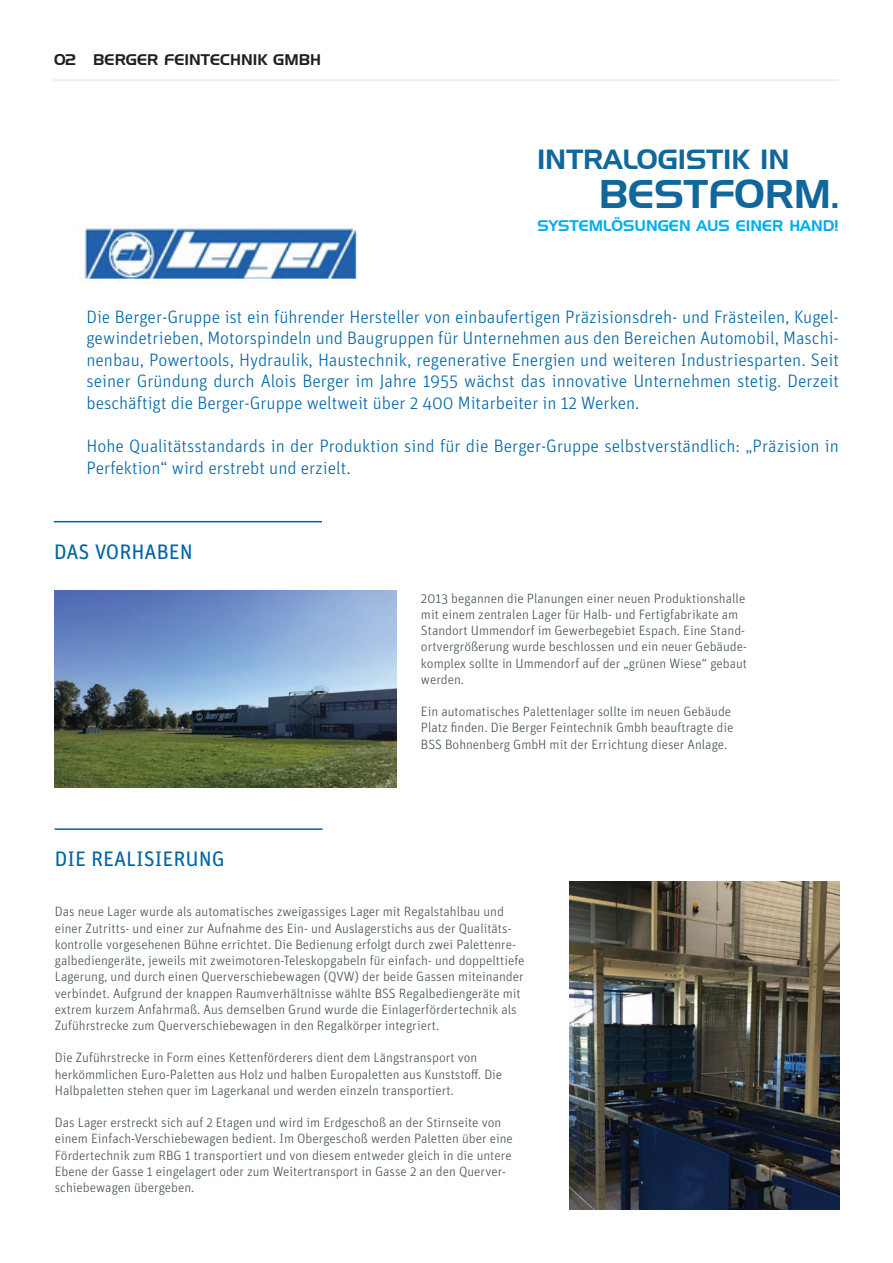
<style>
.page{position:relative;width:893px;height:1263px;background:#fff}
.page>*{position:absolute;margin:0;border:0;box-sizing:border-box;transform-origin:0 0}
.t1{font:39px "Handel Gothic BT";color:#11679a}
.t2{font:27px "Handel Gothic BT";color:#11679a}
.t3{font:21px "Unit Pro";color:#0065a4}
.t4{font:300 18px/21.6px "Unit Pro";color:#0065a4;text-align:justify}
.t5{font:15px "Handel Gothic BT";color:#00aeef}
.t6{font:15px "Handel Gothic BT";color:#231f20}
.t7{font:300 13.5px/16.2px "Unit Pro";color:#435151}
</style>
<div class="page">
<hr style="left:53px;top:80px;width:785px;height:1px;background:#eeeeef">
<hr style="left:54px;top:521px;width:268px;height:1px;background:#0065a4">
<img style="left:84px;top:225px;width:273px;height:59px">
<img style="left:54px;top:590px;width:343px;height:197px">
<hr style="left:55px;top:828px;width:268px;height:2px;background:#0065a4">
<img style="left:569px;top:882px;width:271px;height:327px">
<p class="t6" style="left:54px;top:51px;width:268px">02 BERGER FEINTECHNIK GMBH</p>
<h2 class="t2" style="left:537px;top:143px;width:254px">INTRALOGISTIK IN</h2>
<h1 class="t1" style="left:599px;top:171px;width:242px">BESTFORM.</h1>
<p class="t5" style="left:537px;top:216px;width:303px">SYSTEMLÖSUNGEN AUS EINER HAND!</p>
<p class="t4" style="left:86px;top:306px;width:754px">Die Berger-Gruppe ist ein führender Hersteller von einbaufertigen Präzisionsdreh- und Frästeilen, Kugel&shy;gewindetrieben, Motorspindeln und Baugruppen für Unternehmen aus den Bereichen Automobil, Maschi&shy;nenbau, Powertools, Hydraulik, Haustechnik, regenerative Energien und weiteren Industriesparten. Seit seiner Gründung durch Alois Berger im Jahre 1955 wächst das innovative Unternehmen stetig. Derzeit beschäftigt die Berger-Gruppe weltweit über 2 400 Mitarbeiter in 12 Werken.</p>
<h3 class="t4" style="left:86px;top:435px;width:754px">Hohe Qualitätsstandards in der Produktion sind für die Berger-Gruppe selbstverständlich: „Präzision in<br>Perfektion“ wird erstrebt und erzielt.</h3>
<h3 class="t3" style="left:54px;top:538px;width:140px">DAS VORHABEN</h3>
<h3 class="t3" style="left:55px;top:846px;width:172px">DIE REALISIERUNG</h3>
<p class="t7" style="left:421px;top:590px;width:328px">2013 begannen die Planungen einer neuen Produktionshalle mit einem zentralen Lager für Halb- und Fertigfabrikate am Standort Ummendorf im Gewerbegebiet Espach. Eine Stand&shy;ortvergrößerung wurde beschlossen und ein neuer Gebäude&shy;komplex sollte in Ummendorf auf der „grünen Wiese“ gebaut werden.</p>
<p class="t7" style="left:421px;top:703px;width:314px">Ein automatisches Palettenlager sollte im neuen Gebäude<br>Platz finden. Die Berger Feintechnik Gmbh beauftragte die<br>BSS Bohnenberg GmbH mit der Errichtung dieser Anlage.</p>
<p class="t7" style="left:55px;top:904px;width:471px">Das neue Lager wurde als automatisches zweigassiges Lager mit Regalstahlbau und einer Zutritts- und einer zur Aufnahme des Ein- und Auslagerstichs aus der Qualitäts&shy;kontrolle vorgesehenen Bühne errichtet. Die Bedienung erfolgt durch zwei Palettenre&shy;galbediengeräte, jeweils mit zweimotoren-Teleskopgabeln für einfach- und doppelttiefe Lagerung, und durch einen Querverschiebewagen (QVW) der beide Gassen miteinander verbindet. Aufgrund der knappen Raumverhältnisse wählte BSS Regalbediengeräte mit extrem kurzem Anfahrmaß. Aus demselben Grund wurde die Einlagerfördertechnik als Zuführstrecke zum Querverschiebewagen in den Regalkörper integriert.</p>
<p class="t7" style="left:55px;top:1049px;width:449px">Die Zuführstrecke in Form eines Kettenförderers dient dem Längstransport von herkömmlichen Euro-Paletten aus Holz und halben Europaletten aus Kunststoff. Die<br>Halbpaletten stehen quer im Lagerkanal und werden einzeln transportiert.</p>
<p class="t7" style="left:55px;top:1114px;width:460px">Das Lager erstreckt sich auf 2 Etagen und wird im Erdgeschoß an der Stirnseite von einem Einfach-Verschiebewagen bedient. Im Obergeschoß werden Paletten über eine Fördertechnik zum RBG 1 transportiert und von diesem entweder gleich in die untere Ebene der Gasse 1 eingelagert oder zum Weitertransport in Gasse 2 an den Querver&shy;schiebewagen übergeben.</p>
</div>
